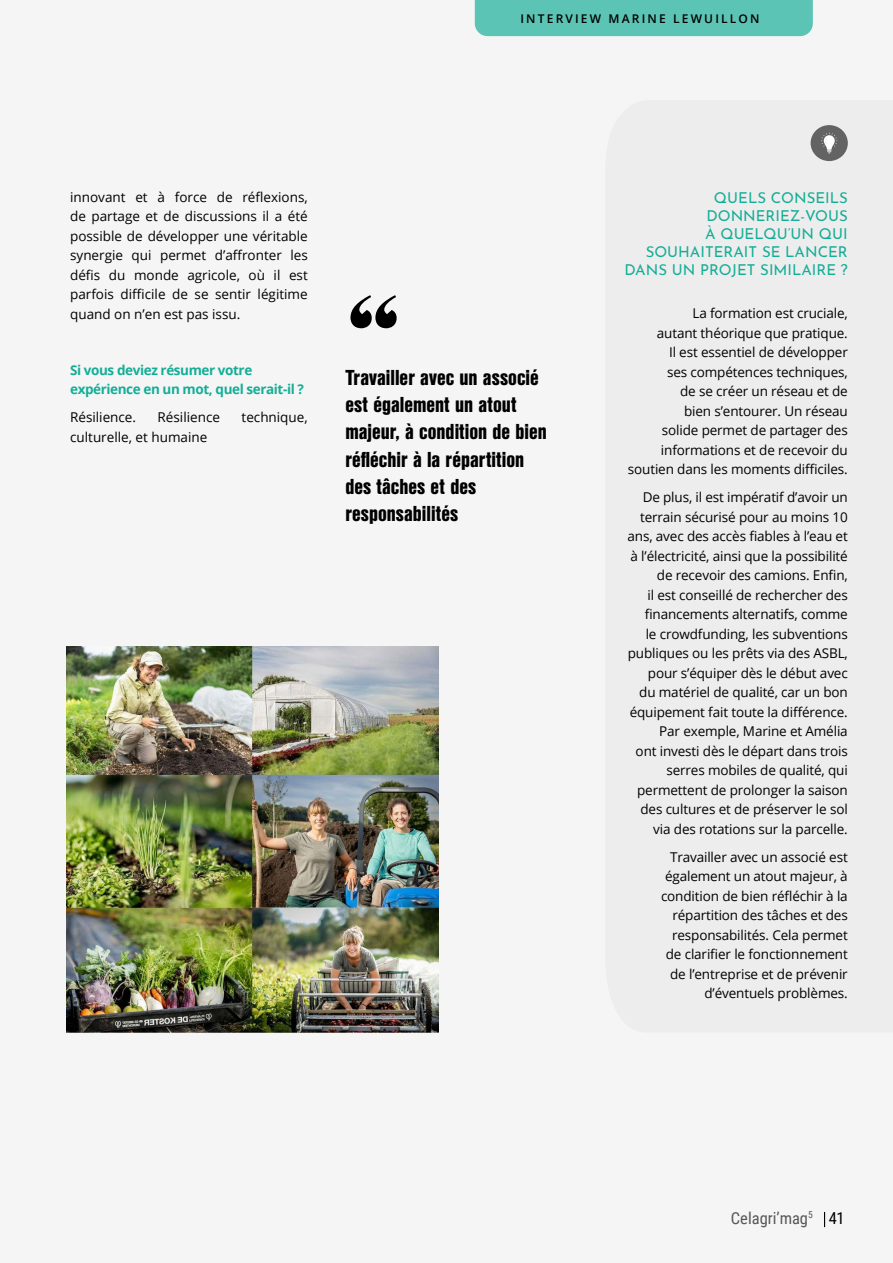
<style>
.page{position:relative;width:893px;height:1263px;background:#f5f5f5}
.page>*{position:absolute;margin:0;border:0;box-sizing:border-box;transform-origin:0 0}
.t1{font:italic 119.25px "Abril Fatface";color:#000}
.t2{font:900 21px/27px "Nimbus San Con L";color:#000}
.t3{font:16.5px "Roboto Condensed";color:#575756}
.t4{font:16.5px "Roboto Condensed";color:#000}
.t5{font:15px/18px "Josefin Sans";color:#14ae96;text-align:right}
.t6{font:13.5px/19.5px "Open Sans";letter-spacing:-.01em;color:#000;text-align:right}
.t7{font:700 13.5px/19.5px "Open Sans";letter-spacing:-.03em;color:#14ae96}
.t8{font:600 12px "Open Sans";letter-spacing:.18em;color:#000}
.t9{font:9.6px "Roboto Condensed";color:#575756}
</style>
<div class="page">
<svg style="left:824px;top:1212px;width:1px;height:15px"></svg>
<div style="left:475px;top:0;width:338px;height:36px;background:#5cc4b4"></div>
<img style="left:66px;top:647px;width:372px;height:385px">
<div style="left:811px;top:125px;width:37px;height:36px;background:#646363;border-radius:50%"></div>
<svg style="left:821px;top:133px;width:16px;height:21px"></svg>
<p class="t8" style="left:520px;top:10px;width:241px">INTERVIEW MARINE LEWUILLON</p>
<p class="t6" style="left:70px;top:187px;width:239px;text-align:justify">innovant et à force de réflexions, de partage et de discussions il a été possible de développer une véritable synergie qui permet d’affronter les défis du monde agricole, où il est parfois difficile de se sentir légitime quand on n’en est pas issu.</p>
<p class="t7" style="left:70px;top:360px;width:235px">Si vous deviez résumer votre expérience en un mot, quel serait-il ?</p>
<p class="t6" style="left:70px;top:407px;width:68px">Résilience.</p>
<p class="t6" style="left:158px;top:407px;width:64px">Résilience</p>
<p class="t6" style="left:242px;top:407px;width:68px">technique,</p>
<p class="t6" style="left:70px;top:427px;width:139px">culturelle, et humaine</p>
<h1 class="t1" style="left:338px;top:258px;width:59px">“</h1>
<h2 class="t2" style="left:345px;top:364px;width:203px">Travailler avec un associé est également un atout majeur, à condition de bien réfléchir à la répartition des tâches et des responsabilités</h2>
<p class="t5" style="left:624px;top:187px;width:225px">QUELS CONSEILS<br>DONNERIEZ-VOUS<br>À QUELQU’UN QUI<br>SOUHAITERAIT SE LANCER<br>DANS UN PROJET SIMILAIRE ?</p>
<p class="t6" style="left:628px;top:303px;width:221px">La formation est cruciale,<br>autant théorique que pratique.<br>Il est essentiel de développer<br>ses compétences techniques,<br>de se créer un réseau et de<br>bien s’entourer. Un réseau<br>solide permet de partager des informations et de recevoir du soutien dans les moments difficiles.</p>
<p class="t6" style="left:628px;top:487px;width:222px">De plus, il est impératif d’avoir un terrain sécurisé pour au moins 10 ans, avec des accès fiables à l’eau et à l’électricité, ainsi que la possibilité de recevoir des camions. Enfin,<br>il est conseillé de rechercher des financements alternatifs, comme<br>le crowdfunding, les subventions publiques ou les prêts via des ASBL, pour s’équiper dès le début avec<br>du matériel de qualité, car un bon équipement fait toute la différence.<br>Par exemple, Marine et Amélia<br>ont investi dès le départ dans trois serres mobiles de qualité, qui permettent de prolonger la saison des cultures et de préserver le sol via des rotations sur la parcelle.</p>
<p class="t6" style="left:661px;top:846px;width:188px">Travailler avec un associé est également un atout majeur, à condition de bien réfléchir à la répartition des tâches et des responsabilités. Cela permet de clarifier le fonctionnement de l’entreprise et de prévenir d’éventuels problèmes.</p>
<p class="t3" style="left:731px;top:1206px;width:79px">Celagri’mag</p>
<p class="t4" style="left:829px;top:1207px;width:17px">41</p>
<p class="t9" style="left:808px;top:1208px;width:6px">5</p>
</div>
